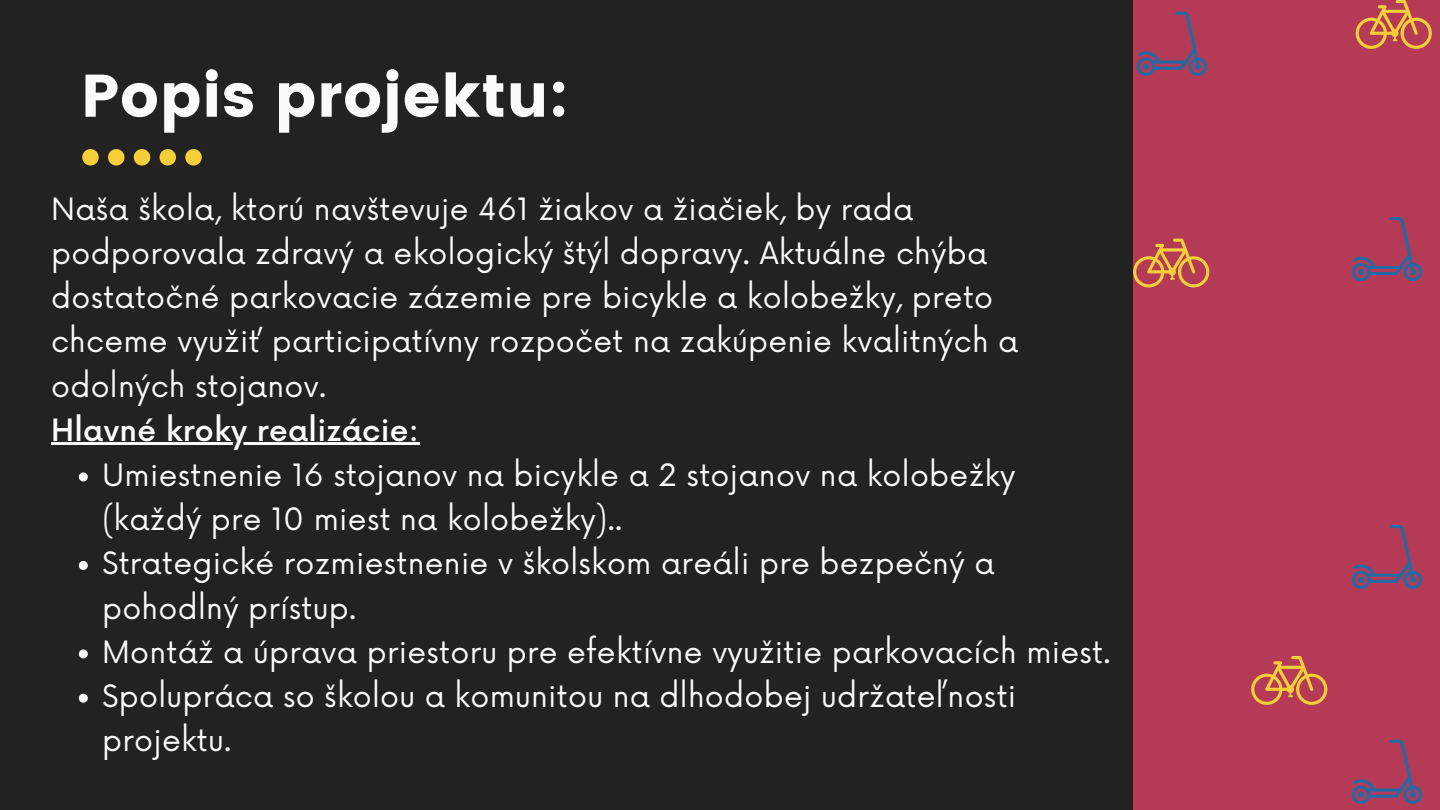
<style>
.page{position:relative;width:1440px;height:810px;background:#222321}
.page>*{position:absolute;margin:0;border:0;box-sizing:border-box;transform-origin:0 0}
.t1{font:60px "Poppins";letter-spacing:.01em;color:#fafbfb}
.t2{font:30px/44.2px "Now";letter-spacing:.01em;color:#fafbfb}
.t3{font:500 30px "Now";letter-spacing:.01em;color:#fafbfb}
</style>
<div class="page">
<div style="left:1133px;top:0;width:307px;height:810px;background:#b43a56"></div>
<hr style="left:51px;top:442px;width:368px;height:3px;background:#fafbfb">
<svg style="left:79px;top:472px;width:9px;height:9px"></svg>
<svg style="left:79px;top:561px;width:9px;height:9px"></svg>
<svg style="left:79px;top:649px;width:9px;height:9px"></svg>
<svg style="left:79px;top:694px;width:9px;height:9px"></svg>
<svg style="left:82px;top:149px;width:17px;height:17px"></svg>
<svg style="left:108px;top:149px;width:16px;height:17px"></svg>
<svg style="left:134px;top:149px;width:16px;height:17px"></svg>
<svg style="left:160px;top:149px;width:16px;height:17px"></svg>
<svg style="left:185px;top:149px;width:17px;height:17px"></svg>
<svg style="left:1137px;top:12px;width:70px;height:63px"></svg>
<svg style="left:1133px;top:239px;width:76px;height:48px"></svg>
<svg style="left:1352px;top:217px;width:70px;height:64px"></svg>
<svg style="left:1356px;top:0;width:76px;height:49px"></svg>
<svg style="left:1352px;top:525px;width:70px;height:64px"></svg>
<svg style="left:1352px;top:740px;width:70px;height:63px"></svg>
<svg style="left:1251px;top:656px;width:76px;height:49px"></svg>
<p class="t1" style="left:81px;top:61px;width:489px">Popis projektu:</p>
<h1 class="t2" style="left:51px;top:188px;width:969px">Naša škola, ktorú navštevuje 461 žiakov a žiačiek, by rada podporovala zdravý a ekologický štýl dopravy. Aktuálne chýba dostatočné parkovacie zázemie pre bicykle a kolobežky, preto chceme využiť participatívny rozpočet na zakúpenie kvalitných a odolných stojanov.</h1>
<p class="t3" style="left:51px;top:414px;width:369px">Hlavné kroky realizácie:</p>
<p class="t2" style="left:102px;top:455px;width:915px">Umiestnenie 16 stojanov na bicykle a 2 stojanov na kolobežky (každý pre 10 miest na kolobežky)..</p>
<p class="t2" style="left:102px;top:543px;width:894px">Strategické rozmiestnenie v školskom areáli pre bezpečný a pohodlný prístup.</p>
<p class="t2" style="left:102px;top:632px;width:1010px">Montáž a úprava priestoru pre efektívne využitie parkovacích miest.</p>
<p class="t2" style="left:102px;top:676px;width:916px">Spolupráca so školou a komunitou na dlhodobej udržateľnosti projektu.</p>
</div>
